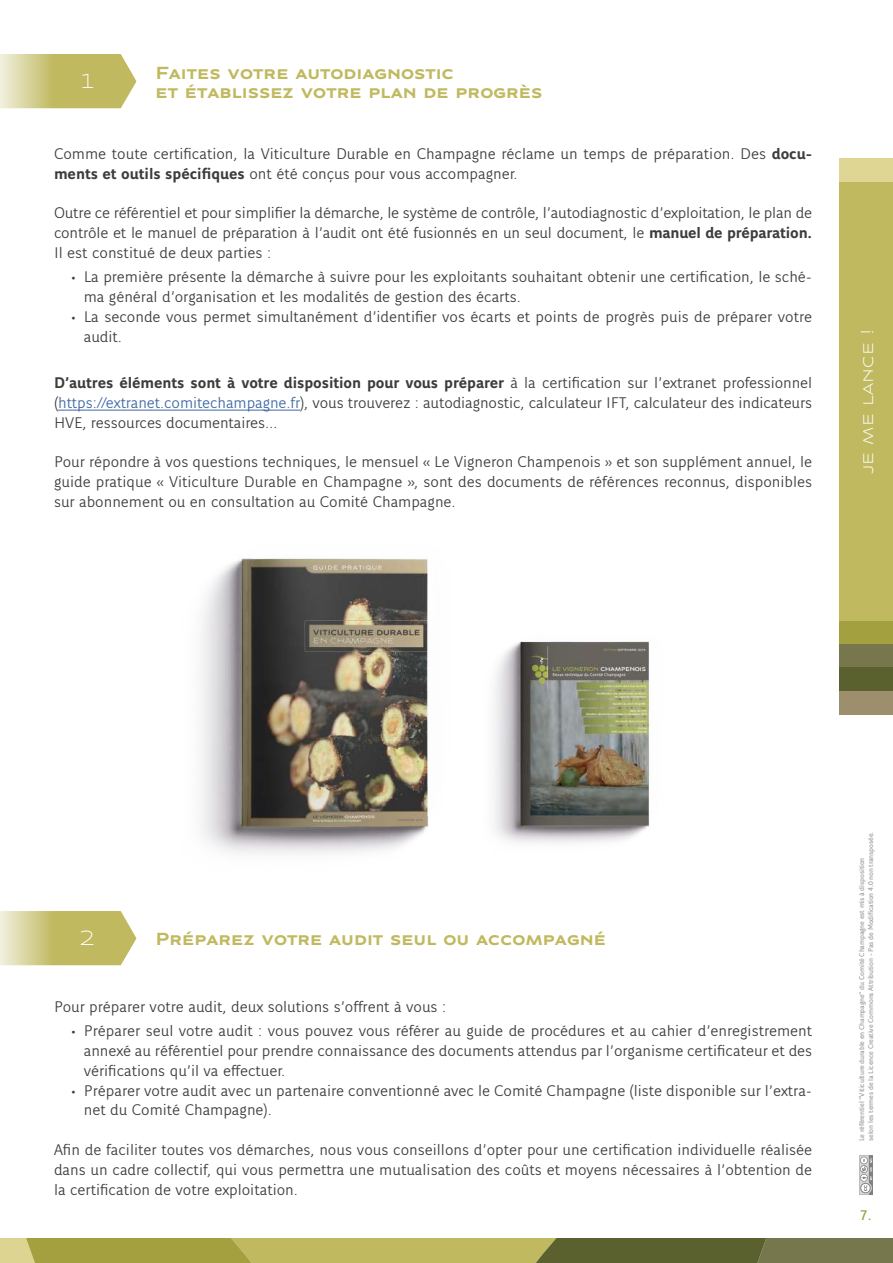
<style>
.page{position:relative;width:893px;height:1263px;background:#fff}
.page>*{position:absolute;margin:0;border:0;box-sizing:border-box;transform-origin:0 0}
.t1{font:300 21px "CIVC Title";color:#fff}
.t2{font:700 18px/19.5px "CIVC Title";color:#c0b95f}
.t3{font:300 18px "CIVC Title";color:#fff}
.t4{font:300 16.5px/19.8px "CIVC Sans";color:#3c3c3b;text-align:justify}
.t5{font:15px "CIVC Sans";color:#a3a040}
.t6{font:7.5px/9px "CIVC Sans";letter-spacing:-.02em;color:#9d9d9c}
.s1{font-weight:700}
.s2{color:#3f68a5}
</style>
<div class="page">
<svg style="left:0;top:1238px;width:893px;height:25px;background:#97944b"></svg>
<div style="left:839px;top:159px;width:54px;height:23px;background:#dfd693"></div>
<svg style="left:859px;top:1155px;width:14px;height:40px"></svg>
<div style="left:839px;top:621px;width:54px;height:23px;background:#a3a040"></div>
<div style="left:839px;top:644px;width:54px;height:23px;background:#78764c"></div>
<div style="left:839px;top:667px;width:54px;height:24px;background:#5b602f"></div>
<div style="left:839px;top:691px;width:54px;height:23px;background:#9d8f6d"></div>
<div style="left:839px;top:182px;width:54px;height:439px;background:#c0b95f"></div>
<svg style="left:0;top:54px;width:136px;height:54px;background:#cdc781"></svg>
<hr style="left:58px;top:410px;width:242px;height:1px;background:#3f68a5">
<img style="left:202px;top:558px;width:448px;height:296px">
<svg style="left:0;top:911px;width:136px;height:54px;background:#cdc781"></svg>
<p class="t1" style="left:79px;top:68px;width:18px">1</p>
<p class="t2" style="left:156px;top:63px;width:388px">Faites votre autodiagnostic<br>et établissez votre plan de progrès</p>
<p class="t4" style="left:54px;top:144px;width:760px">Comme toute certification, la Viticulture Durable en Champagne réclame un temps de préparation. Des <span class="s1">docu&shy;ments et outils spécifiques</span> ont été conçus pour vous accompagner.</p>
<p class="t4" style="left:54px;top:203px;width:760px">Outre ce référentiel et pour simplifier la démarche, le système de contrôle, l’autodiagnostic d’exploitation, le plan de contrôle et le manuel de préparation à l’audit ont été fusionnés en un seul document, le <span class="s1">manuel de préparation.<br></span>Il est constitué de deux parties :</p>
<p class="t4" style="left:84px;top:267px;width:730px;text-indent:-13px">• La première présente la démarche à suivre pour les exploitants souhaitant obtenir une certification, le sché&shy;ma général d’organisation et les modalités de gestion des écarts.</p>
<p class="t4" style="left:84px;top:307px;width:730px;text-indent:-13px">• La seconde vous permet simultanément d’identifier vos écarts et points de progrès puis de préparer votre audit.</p>
<p class="t4" style="left:54px;top:373px;width:760px"><span class="s1">D’autres éléments sont à votre disposition pour vous préparer</span> à la certification sur l’extranet professionnel (<span class="s2">https://extranet.comitechampagne.fr</span>), vous trouverez : autodiagnostic, calculateur IFT, calculateur des indicateurs HVE, ressources documentaires…</p>
<p class="t4" style="left:54px;top:452px;width:760px">Pour répondre à vos questions techniques, le mensuel « Le Vigneron Champenois » et son supplément annuel, le guide pratique « Viticulture Durable en Champagne », sont des documents de références reconnus, disponibles sur abonnement ou en consultation au Comité Champagne.</p>
<p class="t3" style="left:856px;top:474px;width:146px;rotate:-90deg">je me lance !</p>
<p class="t1" style="left:79px;top:925px;width:18px">2</p>
<p class="t2" style="left:156px;top:929px;width:452px">Préparez votre audit seul ou accompagné</p>
<p class="t4" style="left:54px;top:997px;width:394px">Pour préparer votre audit, deux solutions s’offrent à vous :</p>
<p class="t4" style="left:84px;top:1021px;width:730px;text-indent:-13px">• Préparer seul votre audit : vous pouvez vous référer au guide de procédures et au cahier d’enregistrement annexé au référentiel pour prendre connaissance des documents attendus par l’organisme certificateur et des vérifications qu’il va effectuer.</p>
<p class="t4" style="left:84px;top:1080px;width:730px;text-indent:-13px">• Préparer votre audit avec un partenaire conventionné avec le Comité Champagne (liste disponible sur l’extra&shy;net du Comité Champagne).</p>
<p class="t4" style="left:54px;top:1140px;width:760px">Afin de faciliter toutes vos démarches, nous vous conseillons d’opter pour une certification individuelle réalisée dans un cadre collectif, qui vous permettra une mutualisation des coûts et moyens nécessaires à l’obtention de la certification de votre exploitation.</p>
<p class="t6" style="left:857px;top:1141px;width:311px;rotate:-90deg">Le référentiel “Viticulture durable en Champagne” du Comité Champagne est mis à disposition<br>selon les termes de la Licence Creative Commons Attribution - Pas de Modification 4.0 non transposée.</p>
<p class="t5" style="left:860px;top:1207px;width:13px">7.</p>
</div>
